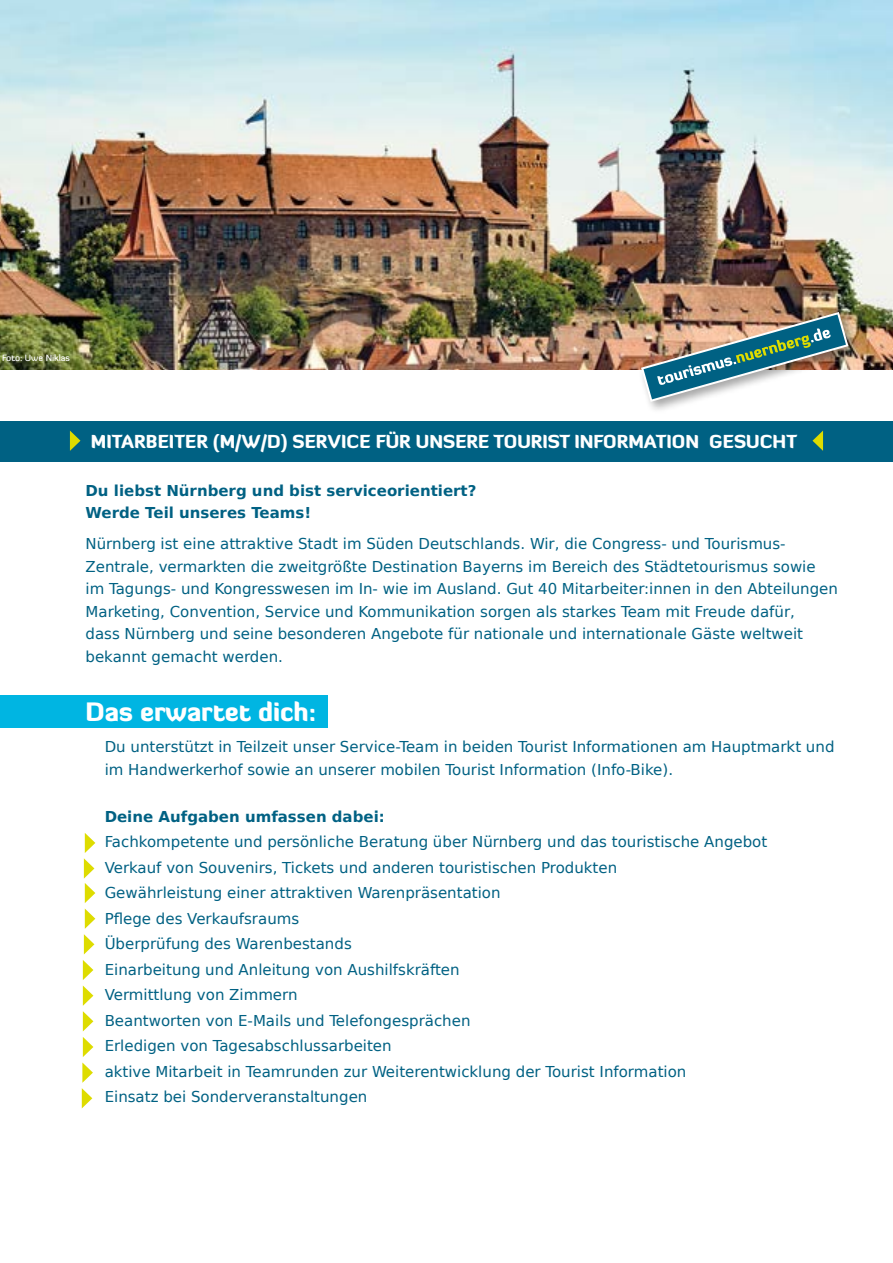
<style>
.page{position:relative;width:893px;height:1263px;background:#fff}
.page>*{position:absolute;margin:0;border:0;box-sizing:border-box;transform-origin:0 0}
.t1{font:900 25.5px "Diavlo";color:#fff}
.t2{font:900 18px "Diavlo";color:#fff}
.t3{font:15px/25.5px "DejaVu Sans";color:#006183}
.t4{font:700 15px/22.5px "DejaVu Sans";color:#006183}
.t5{font:500 9px "Diavlo";color:#fff}
</style>
<div class="page">
<img style="left:0;top:0;width:893px;height:370px">
<div style="left:0;top:421px;width:893px;height:40px;background:#006183"></div>
<div style="left:0;top:695px;width:327px;height:33px;background:#00b5e2"></div>
<div style="left:638px;top:309px;width:223px;height:105px;background:#000;opacity:.35"></div>
<img style="left:641px;top:312px;width:207px;height:90px">
<svg style="left:70px;top:431px;width:10px;height:20px"></svg>
<svg style="left:812px;top:431px;width:11px;height:20px"></svg>
<svg style="left:84px;top:833px;width:11px;height:121px"></svg>
<svg style="left:83px;top:960px;width:10px;height:71px"></svg>
<svg style="left:82px;top:1037px;width:11px;height:71px"></svg>
<p class="t5" style="left:2px;top:352px;width:70px">Foto: Uwe Niklas</p>
<p class="t2" style="left:91px;top:430px;width:708px">MITARBEITER (M/W/D) SERVICE FÜR UNSERE TOURIST INFORMATION GESUCHT</p>
<p class="t4" style="left:86px;top:479px;width:392px">Du liebst Nürnberg und bist serviceorientiert?<br>Werde Teil unseres Teams!</p>
<p class="t3" style="left:86px;top:532px;width:754px;line-height:22.5px">Nürnberg ist eine attraktive Stadt im Süden Deutschlands. Wir, die Congress- und Tourismus-Zentrale, vermarkten die zweitgrößte Destination Bayerns im Bereich des Städtetourismus sowie im Tagungs- und Kongresswesen im In- wie im Ausland. Gut 40 Mitarbeiter:innen in den Abteilungen Marketing, Convention, Service und Kommunikation sorgen als starkes Team mit Freude dafür,<br>dass Nürnberg und seine besonderen Angebote für nationale und internationale Gäste weltweit bekannt gemacht werden.</p>
<h1 class="t1" style="left:86px;top:695px;width:232px">Das erwartet dich:</h1>
<p class="t3" style="left:105px;top:735px;width:731px;line-height:22.5px">Du unterstützt in Teilzeit unser Service-Team in beiden Tourist Informationen am Hauptmarkt und im Handwerkerhof sowie an unserer mobilen Tourist Information (Info-Bike).</p>
<p class="t4" style="left:105px;top:804px;width:282px">Deine Aufgaben umfassen dabei:</p>
<p class="t3" style="left:105px;top:828px;width:664px">Fachkompetente und persönliche Beratung über Nürnberg und das touristische Angebot Verkauf von Souvenirs, Tickets und anderen touristischen Produkten<br>Gewährleistung einer attraktiven Warenpräsentation<br>Pflege des Verkaufsraums<br>Überprüfung des Warenbestands<br>Einarbeitung und Anleitung von Aushilfskräften<br>Vermittlung von Zimmern<br>Beantworten von E-Mails und Telefongesprächen<br>Erledigen von Tagesabschlussarbeiten<br>aktive Mitarbeit in Teamrunden zur Weiterentwicklung der Tourist Information<br>Einsatz bei Sonderveranstaltungen</p>
</div>
